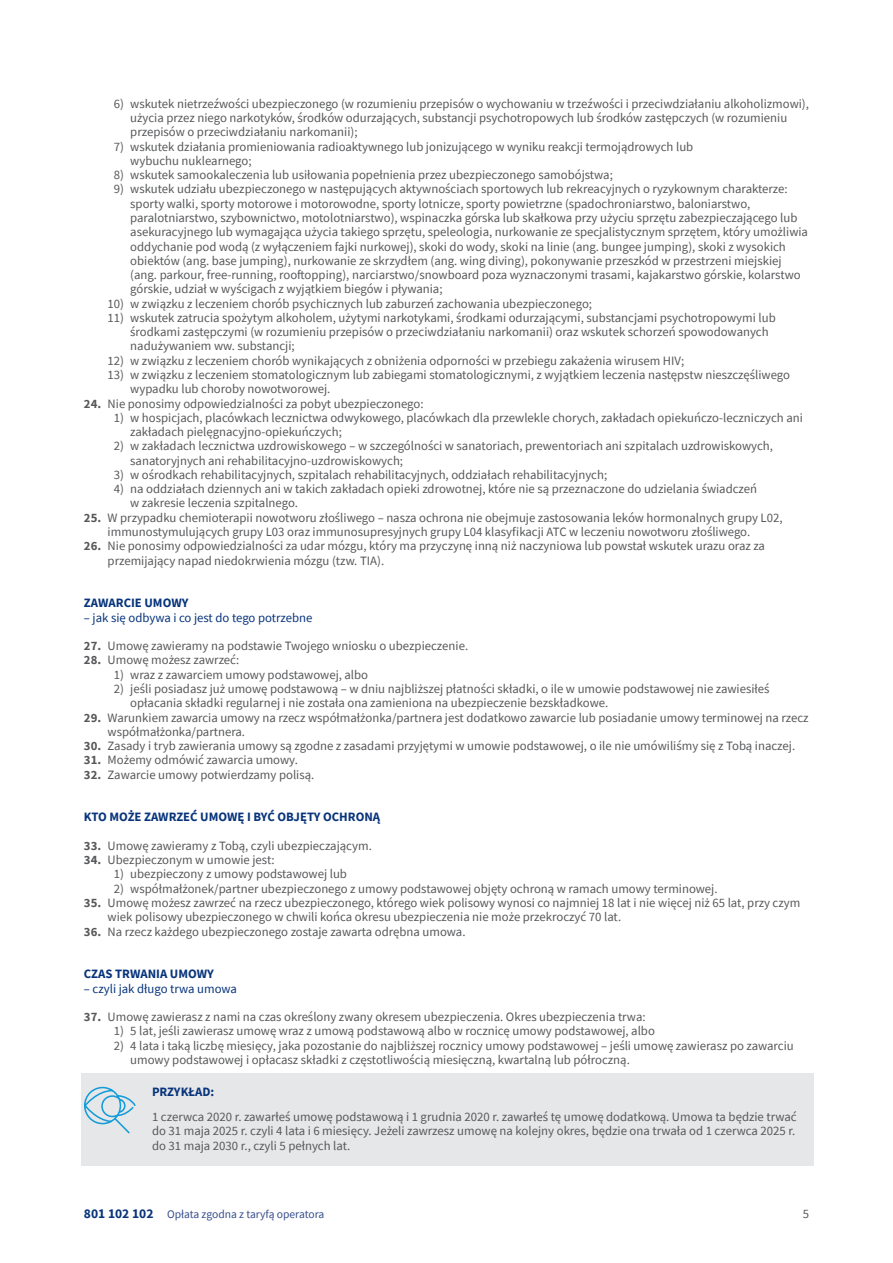
<style>
.page{position:relative;width:893px;height:1263px;background:#fff}
.page>*{position:absolute;margin:0;border:0;box-sizing:border-box;transform-origin:0 0}
._2_II_st_1cyfra_pod{font:12.75px/14.2px "Source Sans Pro";color:#57585a}
._1_Treść_normal_I_st{font:12.75px/14.2px "Source Sans Pro";color:#57585a}
._01_ROZDZIAŁ{font:700 12.75px "Source Sans Pro";color:#08347b}
._01_ROZDZIAŁ_rozwini{font:12.75px "Source Sans Pro";color:#08347b}
.PRZYKŁAD{font:700 12.75px "Source Sans Pro";color:#08347b}
.t1{font:11.55px "Source Sans Pro";color:#364e8d}
.s1{font-weight:700}
.s2{font-weight:700;font-size:13.5px;color:#08347b}
</style>
<div class="page">
<div style="left:81px;top:1073px;width:733px;height:92px;background:#e6e7e9"></div>
<svg style="left:84px;top:1086px;width:52px;height:48px"></svg>
<p class="_2_II_st_1cyfra_pod" style="left:130px;top:96px;width:680px;text-indent:-17px">6) wskutek nietrzeźwości ubezpieczonego (w rozumieniu przepisów o wychowaniu w trzeźwości i przeciwdziałaniu alkoholizmowi), użycia przez niego narkotyków, środków odurzających, substancji psychotropowych lub środków zastępczych (w rozumieniu przepisów o przeciwdziałaniu narkomanii);</p>
<p class="_2_II_st_1cyfra_pod" style="left:130px;top:139px;width:564px;text-indent:-17px">7) wskutek działania promieniowania radioaktywnego lub jonizującego w wyniku reakcji termojądrowych lub wybuchu nuklearnego;</p>
<p class="_2_II_st_1cyfra_pod" style="left:114px;top:168px;width:501px">8) wskutek samookaleczenia lub usiłowania popełnienia przez ubezpieczonego samobójstwa;</p>
<p class="_2_II_st_1cyfra_pod" style="left:130px;top:182px;width:679px;text-indent:-17px">9) wskutek udziału ubezpieczonego w następujących aktywnościach sportowych lub rekreacyjnych o ryzykownym charakterze: sporty walki, sporty motorowe i motorowodne, sporty lotnicze, sporty powietrzne (spadochroniarstwo, baloniarstwo, paralotniarstwo, szybownictwo, motolotniarstwo), wspinaczka górska lub skałkowa przy użyciu sprzętu zabezpieczającego lub asekuracyjnego lub wymagająca użycia takiego sprzętu, speleologia, nurkowanie ze specjalistycznym sprzętem, który umożliwia oddychanie pod wodą (z wyłączeniem fajki nurkowej), skoki do wody, skoki na linie (ang. bungee jumping), skoki z wysokich obiektów (ang. base jumping), nurkowanie ze skrzydłem (ang. wing diving), pokonywanie przeszkód w przestrzeni miejskiej (ang. parkour, free-running, rooftopping), narciarstwo/snowboard poza wyznaczonymi trasami, kajakarstwo górskie, kolarstwo górskie, udział w wyścigach z wyjątkiem biegów i pływania;</p>
<p class="_2_II_st_1cyfra_pod" style="left:107px;top:296px;width:486px">10) w związku z leczeniem chorób psychicznych lub zaburzeń zachowania ubezpieczonego;</p>
<p class="_2_II_st_1cyfra_pod" style="left:130px;top:310px;width:647px;text-indent:-23px">11) wskutek zatrucia spożytym alkoholem, użytymi narkotykami, środkami odurzającymi, substancjami psychotropowymi lub środkami zastępczymi (w rozumieniu przepisów o przeciwdziałaniu narkomanii) oraz wskutek schorzeń spowodowanych nadużywaniem ww. substancji;</p>
<p class="_2_II_st_1cyfra_pod" style="left:107px;top:353px;width:578px">12) w związku z leczeniem chorób wynikających z obniżenia odporności w przebiegu zakażenia wirusem HIV;</p>
<p class="_2_II_st_1cyfra_pod" style="left:130px;top:368px;width:661px;text-indent:-23px">13) w związku z leczeniem stomatologicznym lub zabiegami stomatologicznymi, z wyjątkiem leczenia następstw nieszczęśliwego wypadku lub choroby nowotworowej.</p>
<p class="_1_Treść_normal_I_st" style="left:84px;top:396px;width:341px"><span class="s1">24.</span> Nie ponosimy odpowiedzialności za pobyt ubezpieczonego:</p>
<p class="_2_II_st_1cyfra_pod" style="left:130px;top:410px;width:674px;text-indent:-17px">1) w hospicjach, placówkach lecznictwa odwykowego, placówkach dla przewlekle chorych, zakładach opiekuńczo-leczniczych ani zakładach pielęgnacyjno-opiekuńczych;</p>
<p class="_2_II_st_1cyfra_pod" style="left:130px;top:439px;width:644px;text-indent:-17px">2) w zakładach lecznictwa uzdrowiskowego – w szczególności w sanatoriach, prewentoriach ani szpitalach uzdrowiskowych, sanatoryjnych ani rehabilitacyjno-uzdrowiskowych;</p>
<p class="_2_II_st_1cyfra_pod" style="left:114px;top:467px;width:495px">3) w ośrodkach rehabilitacyjnych, szpitalach rehabilitacyjnych, oddziałach rehabilitacyjnych;</p>
<p class="_2_II_st_1cyfra_pod" style="left:130px;top:482px;width:628px;text-indent:-17px">4) na oddziałach dziennych ani w takich zakładach opieki zdrowotnej, które nie są przeznaczone do udzielania świadczeń w zakresie leczenia szpitalnego.</p>
<p class="_1_Treść_normal_I_st" style="left:108px;top:510px;width:676px;text-indent:-24px"><span class="s1">25.</span> W przypadku chemioterapii nowotworu złośliwego – nasza ochrona nie obejmuje zastosowania leków hormonalnych grupy L02, immunostymulujących grupy L03 oraz immunosupresyjnych grupy L04 klasyfikacji ATC w leczeniu nowotworu złośliwego.</p>
<p class="_1_Treść_normal_I_st" style="left:108px;top:539px;width:659px;text-indent:-24px"><span class="s1">26.</span> Nie ponosimy odpowiedzialności za udar mózgu, który ma przyczynę inną niż naczyniowa lub powstał wskutek urazu oraz za przemijający napad niedokrwienia mózgu (tzw. TIA).</p>
<p class="_01_ROZDZIAŁ" style="left:84px;top:594px;width:106px">ZAWARCIE UMOWY</p>
<p class="_01_ROZDZIAŁ_rozwini" style="left:84px;top:609px;width:230px">– jak się odbywa i co jest do tego potrzebne</p>
<p class="_1_Treść_normal_I_st" style="left:84px;top:639px;width:386px"><span class="s1">27.</span> Umowę zawieramy na podstawie Twojego wniosku o ubezpieczenie.</p>
<p class="_1_Treść_normal_I_st" style="left:84px;top:653px;width:157px"><span class="s1">28.</span> Umowę możesz zawrzeć:</p>
<p class="_2_II_st_1cyfra_pod" style="left:114px;top:667px;width:256px">1) wraz z zawarciem umowy podstawowej, albo</p>
<p class="_2_II_st_1cyfra_pod" style="left:130px;top:681px;width:641px;text-indent:-17px">2) jeśli posiadasz już umowę podstawową – w dniu najbliższej płatności składki, o ile w umowie podstawowej nie zawiesiłeś opłacania składki regularnej i nie została ona zamieniona na ubezpieczenie bezskładkowe.</p>
<p class="_1_Treść_normal_I_st" style="left:108px;top:710px;width:702px;text-indent:-24px"><span class="s1">29.</span> Warunkiem zawarcia umowy na rzecz współmałżonka/partnera jest dodatkowo zawarcie lub posiadanie umowy terminowej na rzecz współmałżonka/partnera.</p>
<p class="_1_Treść_normal_I_st" style="left:84px;top:739px;width:713px"><span class="s1">30.</span> Zasady i tryb zawierania umowy są zgodne z zasadami przyjętymi w umowie podstawowej, o ile nie umówiliśmy się z Tobą inaczej.</p>
<p class="_1_Treść_normal_I_st" style="left:84px;top:753px;width:215px"><span class="s1">31.</span> Możemy odmówić zawarcia umowy.</p>
<p class="_1_Treść_normal_I_st" style="left:84px;top:767px;width:232px"><span class="s1">32.</span> Zawarcie umowy potwierdzamy polisą.</p>
<p class="_01_ROZDZIAŁ" style="left:84px;top:808px;width:298px">KTO MOŻE ZAWRZEĆ UMOWĘ I BYĆ OBJĘTY OCHRONĄ</p>
<p class="_1_Treść_normal_I_st" style="left:84px;top:838px;width:289px"><span class="s1">33.</span> Umowę zawieramy z Tobą, czyli ubezpieczającym.</p>
<p class="_1_Treść_normal_I_st" style="left:84px;top:853px;width:192px"><span class="s1">34.</span> Ubezpieczonym w umowie jest:</p>
<p class="_2_II_st_1cyfra_pod" style="left:114px;top:867px;width:235px">1) ubezpieczony z umowy podstawowej lub</p>
<p class="_2_II_st_1cyfra_pod" style="left:114px;top:881px;width:605px">2) współmałżonek/partner ubezpieczonego z umowy podstawowej objęty ochroną w ramach umowy terminowej.</p>
<p class="_1_Treść_normal_I_st" style="left:108px;top:895px;width:694px;text-indent:-24px"><span class="s1">35.</span> Umowę możesz zawrzeć na rzecz ubezpieczonego, którego wiek polisowy wynosi co najmniej 18 lat i nie więcej niż 65 lat, przy czym wiek polisowy ubezpieczonego w chwili końca okresu ubezpieczenia nie może przekroczyć 70 lat.</p>
<p class="_1_Treść_normal_I_st" style="left:84px;top:924px;width:383px"><span class="s1">36.</span> Na rzecz każdego ubezpieczonego zostaje zawarta odrębna umowa.</p>
<p class="_01_ROZDZIAŁ" style="left:84px;top:965px;width:131px">CZAS TRWANIA UMOWY</p>
<p class="_01_ROZDZIAŁ_rozwini" style="left:84px;top:980px;width:155px">– czyli jak długo trwa umowa</p>
<p class="_1_Treść_normal_I_st" style="left:84px;top:1010px;width:563px"><span class="s1">37.</span> Umowę zawierasz z nami na czas określony zwany okresem ubezpieczenia. Okres ubezpieczenia trwa:</p>
<p class="_2_II_st_1cyfra_pod" style="left:114px;top:1024px;width:543px">1) 5 lat, jeśli zawierasz umowę wraz z umową podstawową albo w rocznicę umowy podstawowej, albo</p>
<p class="_2_II_st_1cyfra_pod" style="left:130px;top:1038px;width:665px;text-indent:-17px">2) 4 lata i taką liczbę miesięcy, jaka pozostanie do najbliższej rocznicy umowy podstawowej – jeśli umowę zawierasz po zawarciu umowy podstawowej i opłacasz składki z częstotliwością miesięczną, kwartalną lub półroczną.</p>
<p class="PRZYKŁAD" style="left:152px;top:1083px;width:64px">PRZYKŁAD:</p>
<p class="_1_Treść_normal_I_st" style="left:152px;top:1110px;width:646px">1 czerwca 2020 r. zawarłeś umowę podstawową i 1 grudnia 2020 r. zawarłeś tę umowę dodatkową. Umowa ta będzie trwać do 31 maja 2025 r. czyli 4 lata i 6 miesięcy. Jeżeli zawrzesz umowę na kolejny okres, będzie ona trwała od 1 czerwca 2025 r. do 31 maja 2030 r., czyli 5 pełnych lat.</p>
<p class="t1" style="left:84px;top:1207px;width:242px"><span class="s2">801 102 102</span> Opłata zgodna z taryfą operatora</p>
<p class="_2_II_st_1cyfra_pod" style="left:803px;top:1207px;width:8px">5</p>
</div>
